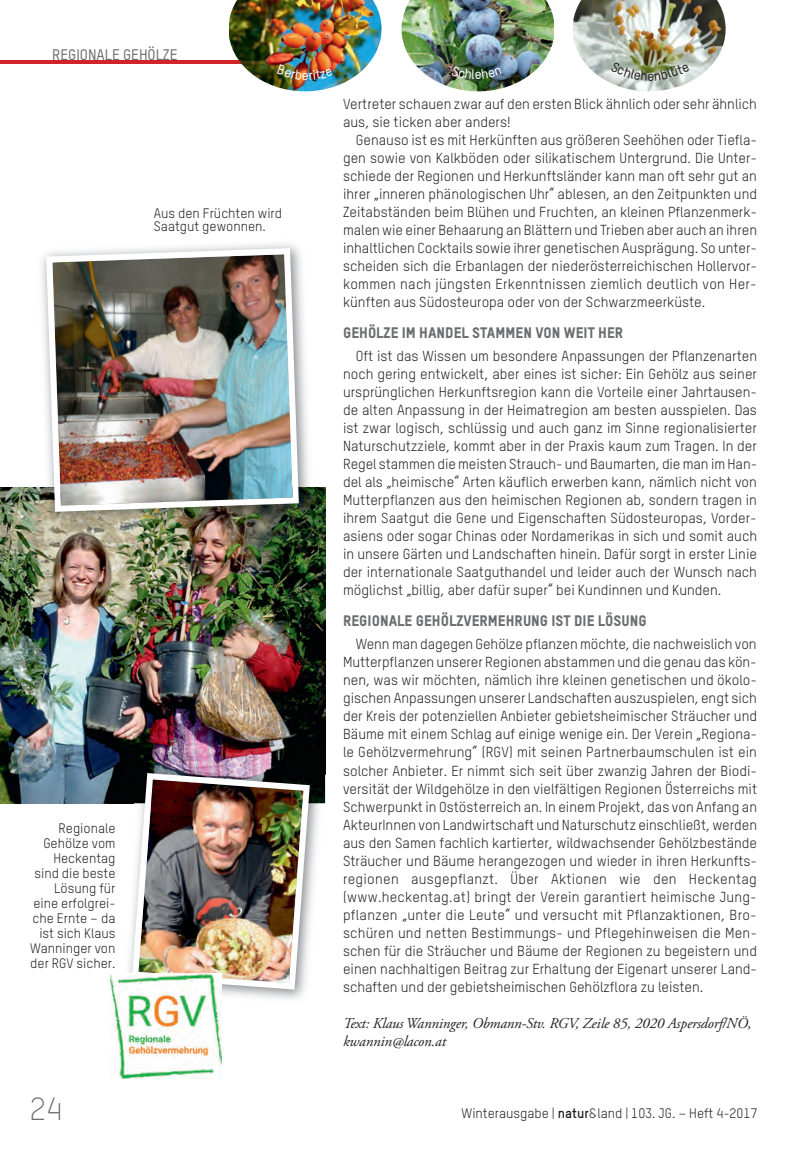
<style>
.page{position:relative;width:808px;height:1149px;background:#fff}
.page>*{position:absolute;margin:0;border:0;box-sizing:border-box;transform-origin:0 0}
.t1{font:300 31.5px "TSTAR";color:#6c6d70}
.t2{font:italic 15px/18px "Adobe Garamond Pro";letter-spacing:-.01em;color:#231f20}
.t3{font:15px "TSTARPRO Headline";color:#6c6d70}
.t4{font:500 15px "TSTAR";color:#6c6d70}
.t5{font:14.25px/18px "TSTARPRO";color:#231f20;text-align:justify}
.t6{font:13.5px/15px "TSTARPRO";color:#231f20}
.t7{font:13.5px "TSTAR";color:#231f20}
.s1{font-weight:700}
</style>
<div class="page">
<hr style="left:0;top:60px;width:326px;height:4px;background:#d1232a">
<img style="left:0;top:487px;width:325px;height:315px">
<img style="left:41px;top:244px;width:268px;height:243px">
<img style="left:43px;top:487px;width:274px;height:43px">
<img style="left:43px;top:245px;width:259px;height:269px">
<img style="left:229px;top:0;width:152px;height:91px">
<img style="left:401px;top:0;width:153px;height:91px">
<img style="left:573px;top:0;width:153px;height:91px">
<img style="left:120px;top:774px;width:206px;height:226px">
<img style="left:134px;top:760px;width:191px;height:42px">
<img style="left:129px;top:769px;width:184px;height:223px">
<img style="left:111px;top:973px;width:111px;height:105px">
<svg style="left:277px;top:64px;width:56px;height:16px"></svg>
<svg style="left:451px;top:66px;width:51px;height:13px"></svg>
<svg style="left:611px;top:62px;width:78px;height:19px"></svg>
<p class="t4" style="left:52px;top:49px;width:127px">REGIONALE GEHÖLZE</p>
<p class="t6" style="left:154px;top:208px;width:130px;line-height:13.5px">Aus den Früchten wird<br>Saatgut gewonnen.</p>
<p class="t6" style="left:30px;top:821px;width:87px;text-align:right">Regionale<br>Gehölze vom<br>Heckentag sind die beste<br>Lösung für eine erfolgrei&shy;che Ernte – da ist sich Klaus<br>Wanninger von der RGV sicher.</p>
<h1 class="t1" style="left:30px;top:1096px;width:34px">24</h1>
<p class="t5" style="left:343px;top:96px;width:415px">Vertreter schauen zwar auf den ersten Blick ähnlich oder sehr ähnlich aus, sie ticken aber anders!</p>
<p class="t5" style="left:343px;top:132px;width:416px;text-indent:13px">Genauso ist es mit Herkünften aus größeren Seehöhen oder Tiefla&shy;gen sowie von Kalkböden oder silikatischem Untergrund. Die Unter&shy;schiede der Regionen und Herkunftsländer kann man oft sehr gut an ihrer „inneren phänologischen Uhr“ ablesen, an den Zeitpunkten und Zeitabständen beim Blühen und Fruchten, an kleinen Pflanzenmerk&shy;malen wie einer Behaarung an Blättern und Trieben aber auch an ihren inhaltlichen Cocktails sowie ihrer genetischen Ausprägung. So unter&shy;scheiden sich die Erbanlagen der niederösterreichischen Hollervor&shy;kommen nach jüngsten Erkenntnissen ziemlich deutlich von Her&shy;künften aus Südosteuropa oder von der Schwarzmeerküste.</p>
<p class="t3" style="left:343px;top:327px;width:282px">GEHÖLZE IM HANDEL STAMMEN VON WEIT HER</p>
<p class="t5" style="left:343px;top:348px;width:416px;text-indent:13px">Oft ist das Wissen um besondere Anpassungen der Pflanzenarten noch gering entwickelt, aber eines ist sicher: Ein Gehölz aus seiner ursprünglichen Herkunftsregion kann die Vorteile einer Jahrtausen&shy;de alten Anpassung in der Heimatregion am besten ausspielen. Das ist zwar logisch, schlüssig und auch ganz im Sinne regionalisierter Naturschutzziele, kommt aber in der Praxis kaum zum Tragen. In der Regel stammen die meisten Strauch- und Baumarten, die man im Han&shy;del als „heimische“ Arten käuflich erwerben kann, nämlich nicht von Mutterpflanzen aus den heimischen Regionen ab, sondern tragen in ihrem Saatgut die Gene und Eigenschaften Südosteuropas, Vorder&shy;asiens oder sogar Chinas oder Nordamerikas in sich und somit auch in unsere Gärten und Landschaften hinein. Dafür sorgt in erster Linie der internationale Saatguthandel und leider auch der Wunsch nach möglichst „billig, aber dafür super“ bei Kundinnen und Kunden.</p>
<p class="t3" style="left:343px;top:615px;width:305px">REGIONALE GEHÖLZVERMEHRUNG IST DIE LÖSUNG</p>
<p class="t5" style="left:343px;top:636px;width:416px;text-indent:13px">Wenn man dagegen Gehölze pflanzen möchte, die nachweislich von Mutterpflanzen unserer Regionen abstammen und die genau das kön&shy;nen, was wir möchten, nämlich ihre kleinen genetischen und ökolo&shy;gischen Anpassungen unserer Landschaften auszuspielen, engt sich der Kreis der potenziellen Anbieter gebietsheimischer Sträucher und Bäume mit einem Schlag auf einige wenige ein. Der Verein „Regiona&shy;le Gehölzvermehrung“ (RGV) mit seinen Partnerbaumschulen ist ein solcher Anbieter. Er nimmt sich seit über zwanzig Jahren der Biodi&shy;versität der Wildgehölze in den vielfältigen Regionen Österreichs mit Schwerpunkt in Ostösterreich an. In einem Projekt, das von Anfang an AkteurInnen von Landwirtschaft und Naturschutz einschließt, werden aus den Samen fachlich kartierter, wildwachsender Gehölzbestände Sträucher und Bäume herangezogen und wieder in ihren Herkunfts&shy;regionen ausgepflanzt. Über Aktionen wie den Heckentag (www.heckentag.at) bringt der Verein garantiert heimische Jung&shy;pflanzen „unter die Leute“ und versucht mit Pflanzaktionen, Bro&shy;schüren und netten Bestimmungs- und Pflegehinweisen die Men&shy;schen für die Sträucher und Bäume der Regionen zu begeistern und einen nachhaltigen Beitrag zur Erhaltung der Eigenart unserer Land&shy;schaften und der gebietsheimischen Gehölzflora zu leisten.</p>
<p class="t2" style="left:343px;top:1015px;width:410px">Text: Klaus Wanninger, Obmann-Stv. RGV, Zeile 85, 2020 Aspersdorf/NÖ, kwannin@lacon.at</p>
<p class="t7" style="left:462px;top:1108px;width:297px">Winterausgabe | <span class="s1">natur</span>&amp;land | 103. JG. – Heft 4-2017</p>
</div>
